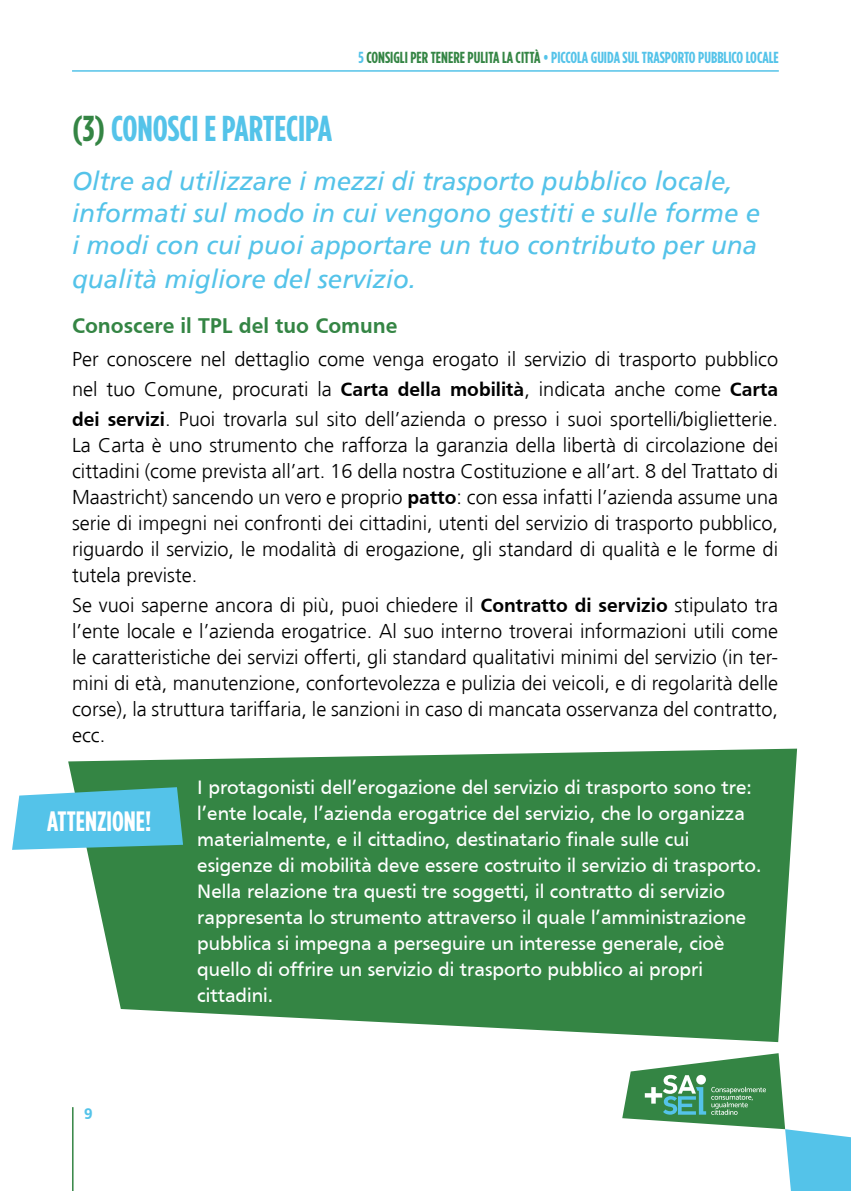
<style>
.page{position:relative;width:851px;height:1191px;background:#fff}
.page>*{position:absolute;margin:0;border:0;box-sizing:border-box;transform-origin:0 0}
.t1{font:700 36px "Gotham Condensed";letter-spacing:-.005em;color:#54c3e9}
.t2{font:700 28px "Gotham Condensed";color:#fff}
.t3{font:italic 26px/32.6px "Frutiger";color:#54c3e9}
.t4{font:700 22px "Frutiger";color:#348544}
.t5{font:300 20px/26px "Frutiger";color:#000;text-align:justify}
.t6{font:20px/26px "Frutiger";color:#fff}
.t7{font:700 16px "Gotham Condensed";color:#54c3e9}
.t8{font:700 16px "Frutiger";color:#54c3e9}
.s1{color:#348544}
.s2{font-weight:700}
</style>
<div class="page">
<hr style="left:72px;top:1107px;width:2px;height:84px;background:#348544">
<hr style="left:72px;top:70px;width:706px;height:2px;background:#54c3e9">
<svg style="left:622px;top:1053px;width:228px;height:138px"></svg>
<svg style="left:68px;top:748px;width:729px;height:294px;background:#4d945b"></svg>
<svg style="left:12px;top:787px;width:171px;height:63px;background:#5dc2dd"></svg>
<p class="t7" style="left:358px;top:48px;width:421px">5 <span class="s1">CONSIGLI PER TENERE PULITA LA CITTÀ</span> • PICCOLA GUIDA SUL TRASPORTO PUBBLICO LOCALE</p>
<h1 class="t1" style="left:72px;top:107px;width:262px"><span class="s1">(3)</span> CONOSCI E PARTECIPA</h1>
<h3 class="t3" style="left:72px;top:164px;width:689px">Oltre ad utilizzare i mezzi di trasporto pubblico locale, informati sul modo in cui vengono gestiti e sulle forme e i modi con cui puoi apportare un tuo contributo per una qualità migliore del servizio.</h3>
<p class="t4" style="left:72px;top:313px;width:327px">Conoscere il TPL del tuo Comune</p>
<p class="t5" style="left:72px;top:344px;width:707px;line-height:30px">Per conoscere nel dettaglio come venga erogato il servizio di trasporto pubblico nel tuo Comune, procurati la <span class="s2">Carta della mobilità</span>, indicata anche come <span class="s2">Carta dei servizi</span>. Puoi trovarla sul sito dell’azienda o presso i suoi sportelli/biglietterie.</p>
<p class="t5" style="left:72px;top:432px;width:707px">La Carta è uno strumento che rafforza la garanzia della libertà di circolazione dei cittadini (come prevista all’art. 16 della nostra Costituzione e all’art. 8 del Trattato di Maastricht) sancendo un vero e proprio <span class="s2">patto</span>: con essa infatti l’azienda assume una serie di impegni nei confronti dei cittadini, utenti del servizio di trasporto pubblico, riguardo il servizio, le modalità di erogazione, gli standard di qualità e le forme di tutela previste.</p>
<p class="t5" style="left:72px;top:592px;width:707px">Se vuoi saperne ancora di più, puoi chiedere il <span class="s2">Contratto di servizio</span> stipulato tra l’ente locale e l’azienda erogatrice. Al suo interno troverai informazioni utili come le caratteristiche dei servizi offerti, gli standard qualitativi minimi del servizio (in ter&shy;mini di età, manutenzione, confortevolezza e pulizia dei veicoli, e di regolarità delle corse), la struttura tariffaria, le sanzioni in caso di mancata osservanza del contratto, ecc.</p>
<h2 class="t2" style="left:47px;top:805px;width:105px">ATTENZIONE!</h2>
<p class="t8" style="left:84px;top:1104px;width:10px">9</p>
<p class="t6" style="left:197px;top:774px;width:565px">I protagonisti dell’erogazione del servizio di trasporto sono tre: l’ente locale, l’azienda erogatrice del servizio, che lo organizza materialmente, e il cittadino, destinatario finale sulle cui esigenze di mobilità deve essere costruito il servizio di trasporto.<br>Nella relazione tra questi tre soggetti, il contratto di servizio rappresenta lo strumento attraverso il quale l’amministrazione pubblica si impegna a perseguire un interesse generale, cioè quello di offrire un servizio di trasporto pubblico ai propri cittadini.</p>
</div>
